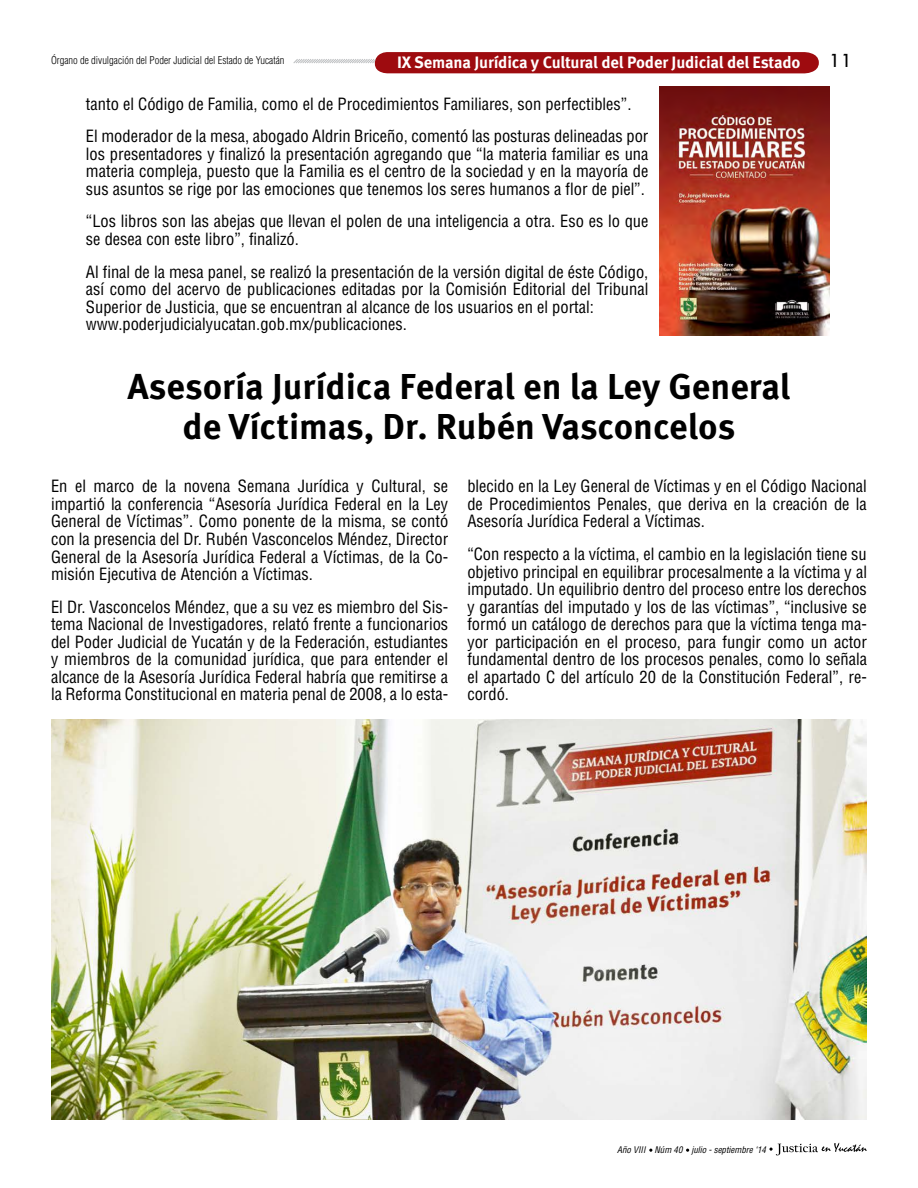
<style>
.page{position:relative;width:918px;height:1188px;background:#fff}
.page>*{position:absolute;margin:0;border:0;box-sizing:border-box;transform-origin:0 0}
.t1{font:700 36px/40.5px "Meta Pro";color:#000;text-align:center}
.t2{font:21px "Tw Cen";color:#000}
.t3{font:condensed 16.5px/17.5px "Helvetica LT Std";color:#000;text-align:justify}
.t4{font:700 16.5px "Meta Pro";letter-spacing:-.01em;color:#fff}
.t5{font:300 condensed 10.5px "Helvetica LT Std";color:#000}
.t6{font:italic condensed 8.85px "Helvetica LT Std";color:#000}
</style>
<div class="page">
<svg style="left:769px;top:1143px;width:98px;height:12px"></svg>
<svg style="left:293px;top:52px;width:526px;height:21px;background:#ad3336"></svg>
<img style="left:660px;top:86px;width:170px;height:249px">
<img style="left:51px;top:719px;width:816px;height:401px">
<p class="t2" style="left:829px;top:47px;width:25px">11</p>
<p class="t5" style="left:51px;top:54px;width:235px">Órgano de divulgación del Poder Judicial del Estado de Yucatán</p>
<p class="t4" style="left:397px;top:52px;width:405px">IX Semana Jurídica y Cultural del Poder Judicial del Estado</p>
<p class="t3" style="left:86px;top:87px;width:564px;line-height:32.5px">tanto el Código de Familia, como el de Procedimientos Familiares, son perfectibles”.<br>El moderador de la mesa, abogado Aldrin Briceño, comentó las posturas delineadas por</p>
<p class="t3" style="left:86px;top:145px;width:564px">los presentadores y finalizó la presentación agregando que “la materia familiar es una materia compleja, puesto que la Familia es el centro de la sociedad y en la mayoría de sus asuntos se rige por las emociones que tenemos los seres humanos a flor de piel”.</p>
<p class="t3" style="left:86px;top:213px;width:564px">“Los libros son las abejas que llevan el polen de una inteligencia a otra. Eso es lo que se desea con este libro”, finalizó.</p>
<p class="t3" style="left:86px;top:263px;width:564px;text-align:left">Al final de la mesa panel, se realizó la presentación de la versión digital de éste Código, así como del acervo de publicaciones editadas por la Comisión Editorial del Tribunal Superior de Justicia, que se encuentran al alcance de los usuarios en el portal: www.poderjudicialyucatan.gob.mx/publicaciones.</p>
<h1 class="t1" style="left:128px;top:367px;width:664px">Asesoría Jurídica Federal en la Ley General de Víctimas, Dr. Rubén Vasconcelos</h1>
<p class="t3" style="left:51px;top:477px;width:399px">En el marco de la novena Semana Jurídica y Cultural, se impartió la conferencia “Asesoría Jurídica Federal en la Ley General de Víctimas”. Como ponente de la misma, se contó con la presencia del Dr. Rubén Vasconcelos Méndez, Director General de la Asesoría Jurídica Federal a Víctimas, de la Co&shy;misión Ejecutiva de Atención a Víctimas.</p>
<p class="t3" style="left:51px;top:598px;width:399px">El Dr. Vasconcelos Méndez, que a su vez es miembro del Sis&shy;tema Nacional de Investigadores, relató frente a funcionarios del Poder Judicial de Yucatán y de la Federación, estudiantes y miembros de la comunidad jurídica, que para entender el alcance de la Asesoría Jurídica Federal habría que remitirse a la Reforma Constitucional en materia penal de 2008, a lo esta-</p>
<p class="t3" style="left:467px;top:478px;width:401px">blecido en la Ley General de Víctimas y en el Código Nacional de Procedimientos Penales, que deriva en la creación de la Asesoría Jurídica Federal a Víctimas.</p>
<p class="t3" style="left:467px;top:545px;width:401px">“Con respecto a la víctima, el cambio en la legislación tiene su objetivo principal en equilibrar procesalmente a la víctima y al imputado. Un equilibrio dentro del proceso entre los derechos y garantías del imputado y los de las víctimas”, “inclusive se formó un catálogo de derechos para que la víctima tenga ma&shy;yor participación en el proceso, para fungir como un actor fundamental dentro de los procesos penales, como lo señala el apartado C del artículo 20 de la Constitución Federal”, re&shy;cordó.</p>
<p class="t6" style="left:617px;top:1144px;width:150px">Año VIII Núm 40 julio - septiembre ‘14</p>
</div>
